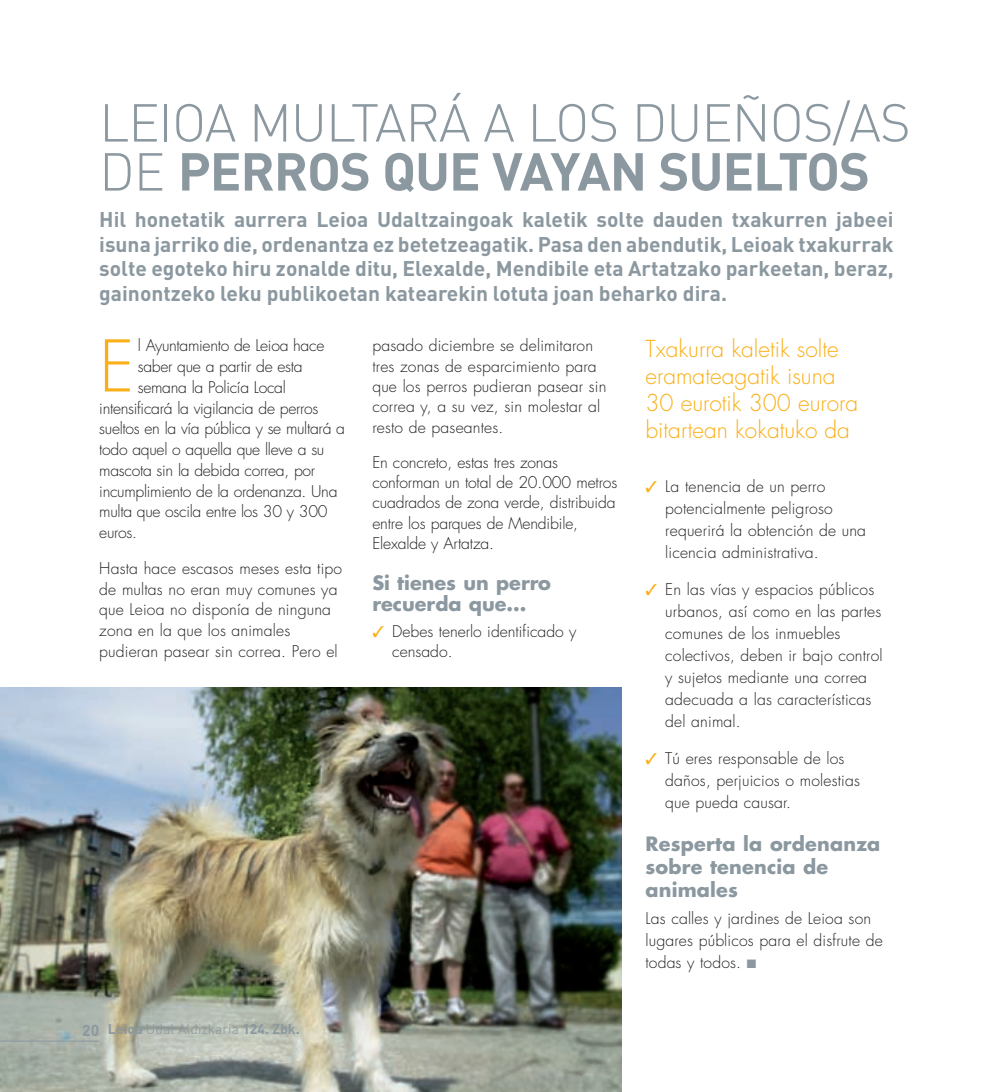
<style>
.page{position:relative;width:993px;height:1092px;background:#fff}
.page>*{position:absolute;margin:0;border:0;box-sizing:border-box;transform-origin:0 0}
.t1{font:300 69.12px "Futura";color:#faaf18}
.t2{font:300 52.5px/49px "DIN";letter-spacing:-.02em;color:#8b98a0}
.t3{font:300 22.75px/27.1px "Futura";color:#faaf18}
.t4{font:700 21px/24.5px "DIN";color:#8b98a0;text-align:justify}
.t5{font:700 19.25px/22.9px "Futura";letter-spacing:.01em;color:#8b98a0}
.t6{font:300 15.75px/22.1px "Futura";letter-spacing:.01em;color:#231f20}
.t7{font:300 15.75px "Futura";letter-spacing:-.02em;color:#231f20}
.t8{font:300 15.75px/20.3px "Futura";letter-spacing:-.01em;color:#231f20}
.t9{font:300 14px "DIN";color:#8b98a0}
.s1{font-weight:700}
.s2{color:#faaf18}
.s3{color:#8b98a0}
.s4{font-weight:700;font-size:15.75px}
</style>
<div class="page">
<img style="left:0;top:687px;width:621px;height:404px">
<hr style="left:0;top:1040px;width:99px;height:1px;background:#8b98a0">
<h2 class="t2" style="left:99px;top:98px;width:812px">LEIOA MULTARÁ A LOS DU EÑOS/AS<br>DE <span class="s1">perros que vayan sueltos</span></h2>
<p class="t4" style="left:99px;top:207px;width:795px">Hil honetatik aurrera Leioa Udaltzaingoak kaletik solte dauden txakurren jabeei isuna jarriko die, ordenantza ez betetzeagatik. Pasa den abendutik, Leioak txakurrak solte egoteko hiru zonalde ditu, Elexalde, M endibile eta Artatzako parkeetan, beraz, gainontzeko leku publikoetan katearekin lotuta joan beharko dira.</p>
<h3 class="t3" style="left:645px;top:335px;width:214px">Txakurra kaletik solte eramateagatik isuna<br>30 eurotik 300 eurora bitartean kokatuko da</h3>
<h1 class="t1" style="left:99px;top:324px;width:37px">E</h1>
<p class="t7" style="left:138px;top:336px;width:188px">l Ayuntamiento de Leioa hace</p>
<p class="t6" style="left:372px;top:336px;width:235px;line-height:20.3px">pasado diciembre se delimitaron tres zonas de esparcimiento para que los perros pudieran pasear sin correa y, a su vez, sin molestar al resto de paseantes.</p>
<p class="t8" style="left:372px;top:452px;width:246px">En concreto, estas tres zonas conforman un total de 20.000 metros cuadrados de zona verde, distribuida entre los parques de Mendibile,<br>Elexalde y Artatza.</p>
<p class="t5" style="left:372px;top:572px;width:180px;line-height:21.2px">Si tienes un perro recuerda que...</p>
<p class="t6" style="left:392px;top:621px;width:186px;line-height:20.3px;text-indent:-20px"><span class="s2">✓</span> Debes tenerlo identificado y censado.</p>
<p class="t7" style="left:138px;top:356px;width:166px">saber que a partir de esta</p>
<p class="t7" style="left:138px;top:377px;width:149px">semana la Policía Local</p>
<p class="t7" style="left:99px;top:398px;width:220px">intensificará la vigilancia de perros</p>
<p class="t7" style="left:99px;top:419px;width:247px">sueltos en la vía pública y se multará a</p>
<p class="t7" style="left:99px;top:439px;width:226px">todo aquel o aquella que lleve a su</p>
<p class="t7" style="left:99px;top:460px;width:217px">mascota sin la debida correa, por</p>
<p class="t7" style="left:99px;top:481px;width:240px">incumplimiento de la ordenanza. Una</p>
<p class="t7" style="left:99px;top:502px;width:230px">multa que oscila entre los 30 y 300</p>
<p class="t6" style="left:99px;top:522px;width:39px">euros.</p>
<p class="t6" style="left:99px;top:558px;width:244px;line-height:20.8px">Hasta hace escasos meses esta tipo de multas no eran muy comunes ya que Leioa no disponía de ninguna zona en la que los animales pudieran pasear sin correa. Pero el</p>
<p class="t6" style="left:665px;top:475px;width:202px;text-indent:-20px"><span class="s2">✓</span> La tenencia de un perro potencialmente peligroso requerirá la obtención de una licencia administrativa.</p>
<p class="t6" style="left:665px;top:578px;width:219px;text-indent:-20px"><span class="s2">✓</span> En las vías y espacios públicos urbanos, así como en las partes comunes de los inmuebles colectivos, deben ir bajo control y sujetos mediante una correa adecuada a las características del animal.</p>
<p class="t6" style="left:665px;top:747px;width:196px;text-indent:-20px"><span class="s2">✓</span> Tú eres responsable de los daños, perjuicios o molestias que pueda causar.</p>
<p class="t5" style="left:645px;top:832px;width:236px">Resperta la ordenanza sobre tenencia de animales</p>
<p class="t6" style="left:645px;top:907px;width:239px">Las calles y jardines de Leioa son lugares públicos para el disfrute de todas y todos. <span class="s3">■</span></p>
<p class="t9" style="left:82px;top:1020px;width:219px"><span class="s4">20</span> <span class="s1">Leioa</span> UDAL ALDIZKARIA <span class="s1">124. Zbk.</span></p>
</div>
